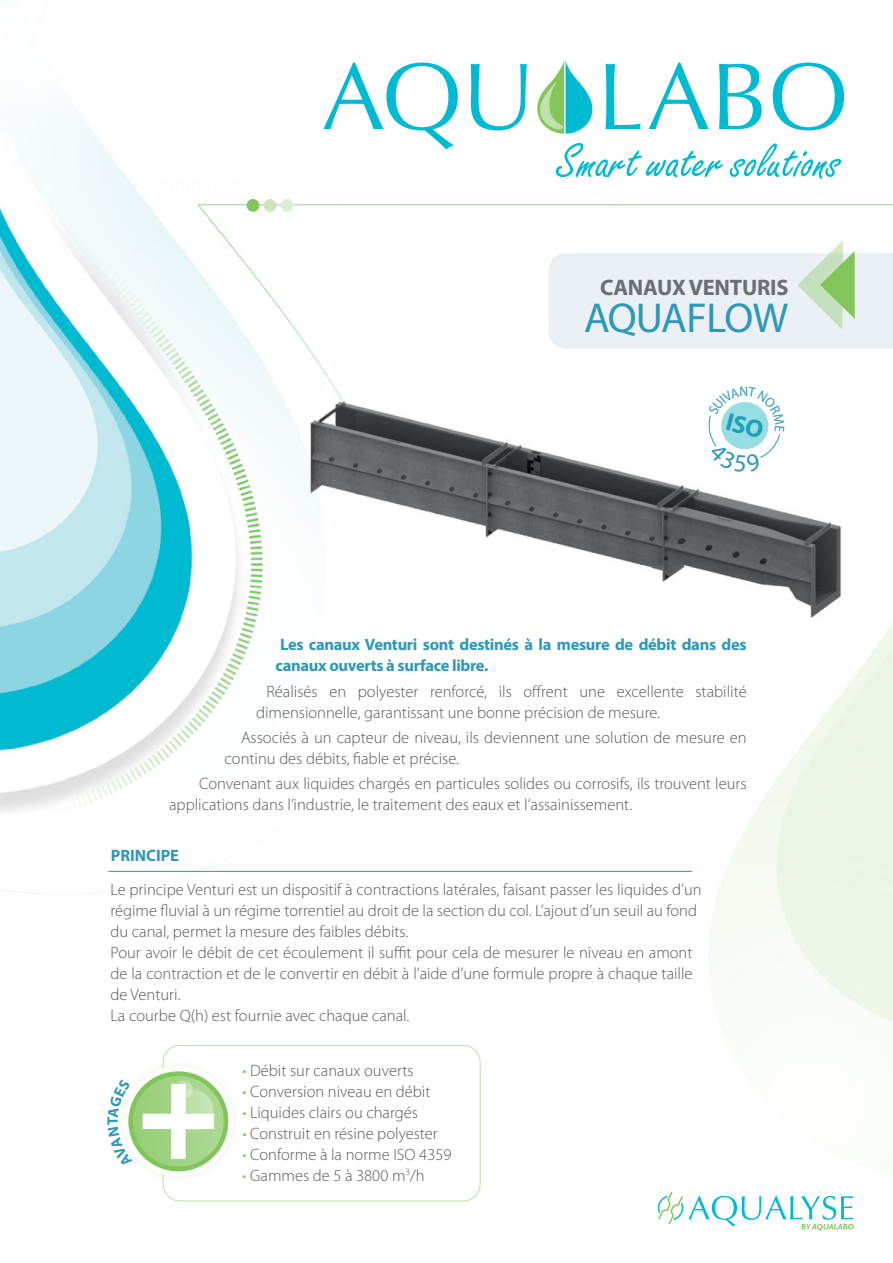
<style>
.page{position:relative;width:893px;height:1263px;background:#fff}
.page>*{position:absolute;margin:0;border:0;box-sizing:border-box;transform-origin:0 0}
.t1{font:42px "Myriad Pro";letter-spacing:-.02em;color:#2f98b6}
.t2{font:700 22.5px "Myriad Pro";letter-spacing:-.01em;color:#6d6e71}
.t3{font:300 16.5px/21px "Myriad Pro";color:#58595b}
.t4{font:700 16.5px/21px "Myriad Pro";letter-spacing:-.02em;color:#2f98b6}
.t5{font:700 16.5px "Myriad Pro";color:#2f98b6}
.s1{color:#82c55b}
</style>
<div class="page">
<img style="left:0;top:62px;width:893px;height:1147px">
<div style="left:247px;top:199px;width:12px;height:13px;background:#82c55b;border-radius:50%"></div>
<div style="left:264px;top:199px;width:12px;height:13px;background:#cde5bb;border-radius:50%"></div>
<div style="left:281px;top:199px;width:12px;height:13px;background:#ddedd2;border-radius:50%"></div>
<svg style="left:549px;top:240px;width:344px;height:109px;background:#e7efee"></svg>
<div style="left:163px;top:1045px;width:317px;height:156px;border:1px solid #bfdea9;border-radius:17px"></div>
<div style="left:116px;top:1059px;width:124px;height:124px;background:#fff"></div>
<svg style="left:126px;top:1069px;width:105px;height:105px"></svg>
<svg style="left:143px;top:1084px;width:71px;height:75px"></svg>
<div style="left:123px;top:1066px;width:110px;height:110px;border:5px solid #fff;border-radius:50%"></div>
<svg style="left:133px;top:1076px;width:91px;height:91px"></svg>
<svg style="left:174px;top:1080px;width:19px;height:19px"></svg>
<svg style="left:172px;top:1089px;width:41px;height:42px"></svg>
<div style="left:699px;top:378px;width:94px;height:94px;background:#fff;border-radius:50%"></div>
<svg style="left:658px;top:1191px;width:196px;height:40px"></svg>
<svg style="left:323px;top:63px;width:135px;height:87px"></svg>
<svg style="left:471px;top:64px;width:56px;height:66px"></svg>
<svg style="left:606px;top:64px;width:35px;height:65px"></svg>
<svg style="left:649px;top:63px;width:60px;height:66px"></svg>
<svg style="left:719px;top:64px;width:43px;height:65px"></svg>
<svg style="left:773px;top:63px;width:71px;height:67px"></svg>
<svg style="left:535px;top:60px;width:59px;height:74px"></svg>
<svg style="left:553px;top:143px;width:170px;height:34px"></svg>
<svg style="left:730px;top:143px;width:111px;height:36px"></svg>
<hr style="left:108px;top:871px;width:584px;height:1px;background:#2f98b6">
<img style="left:303px;top:395px;width:547px;height:230px">
<svg style="left:108px;top:1078px;width:25px;height:89px"></svg>
<svg style="left:707px;top:387px;width:77px;height:85px"></svg>
<h2 class="t2" style="left:600px;top:273px;width:190px">CANAUX VENTURIS</h2>
<h1 class="t1" style="left:584px;top:295px;width:206px">AQUAFLOW</h1>
<p class="t4" style="left:276px;top:634px;width:473px">Les canaux Venturi sont destinés à la mesure de débit dans des canaux ouverts à surface libre.</p>
<p class="t3" style="left:256px;top:681px;width:492px;text-indent:10px">Réalisés en polyester renforcé, ils offrent une excellente stabilité dimensionnelle, garantissant une bonne précision de mesure.</p>
<p class="t3" style="left:225px;top:727px;width:523px;text-indent:16px">Associés à un capteur de niveau, ils deviennent une solution de mesure en continu des débits, fiable et précise.</p>
<p class="t3" style="left:169px;top:773px;width:579px;text-indent:30px">Convenant aux liquides chargés en particules solides ou corrosifs, ils trouvent leurs applications dans l’industrie, le traitement des eaux et l’assainissement.</p>
<p class="t5" style="left:111px;top:844px;width:70px">PRINCIPE</p>
<p class="t3" style="left:111px;top:879px;width:593px">Le principe Venturi est un dispositif à contractions latérales, faisant passer les liquides d’un régime fluvial à un régime torrentiel au droit de la section du col. L’ajout d’un seuil au fond du canal, permet la mesure des faibles débits.<br>Pour avoir le débit de cet écoulement il suffit pour cela de mesurer le niveau en amont de la contraction et de le convertir en débit à l’aide d’une formule propre à chaque taille de Venturi.<br>La courbe Q(h) est fournie avec chaque canal.</p>
<p class="t3" style="left:242px;top:1060px;width:173px"><span class="s1">•</span> Débit sur canaux ouverts</p>
<p class="t3" style="left:242px;top:1081px;width:190px"><span class="s1">•</span> Conversion niveau en débit</p>
<p class="t3" style="left:242px;top:1102px;width:177px"><span class="s1">•</span> Liquides clairs ou chargés</p>
<p class="t3" style="left:242px;top:1123px;width:197px"><span class="s1">•</span> Construit en résine polyester</p>
<p class="t3" style="left:242px;top:1144px;width:211px"><span class="s1">•</span> Conforme à la norme ISO 4359</p>
<p class="t3" style="left:242px;top:1165px;width:184px"><span class="s1">•</span> Gammes de 5 à 3800 m<sup>3</sup>/h</p>
</div>
